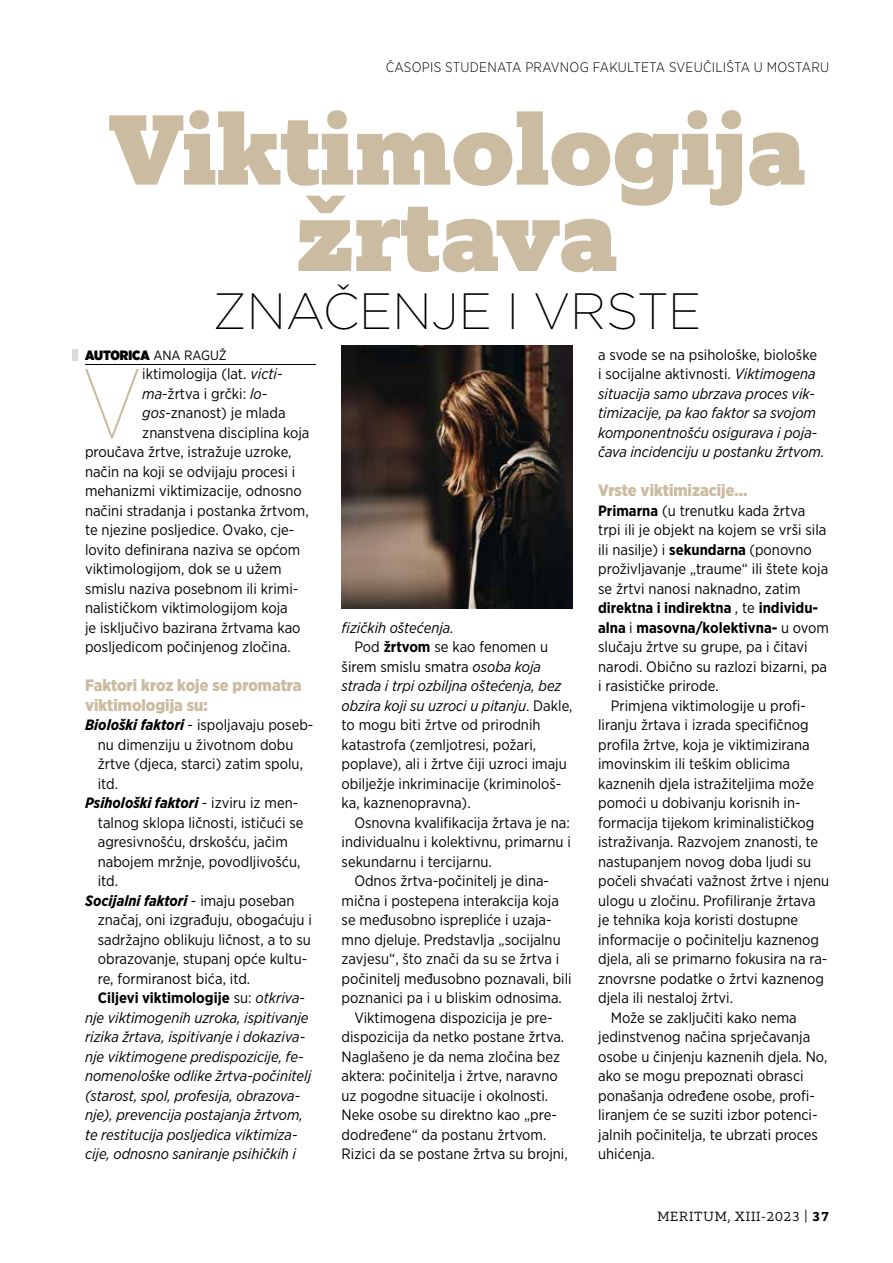
<style>
.page{position:relative;width:893px;height:1263px;background:#fff}
.page>*{position:absolute;margin:0;border:0;box-sizing:border-box;transform-origin:0 0}
.t1{font:900 100.5px/86.4px "Equip Slab";color:#cbbba0;text-align:center}
.t2{font:100 98.55px "Gotham Narrow";color:#cbbba0}
.t3{font:200 51px "Gotham";color:#000}
.t4{font:900 16.5px/19.5px "Gotham Narrow";color:#cbbba0}
.t5{font:15px "Gotham Narrow";color:#000}
.t6{font:italic 15px/19.5px "Gotham Narrow";color:#000}
.t7{font:700 15px "Gotham Narrow";color:#000}
.t8{font:italic 700 15px "Gotham Narrow";color:#000}
.t9{font:300 13.8px "Gotham Narrow";letter-spacing:.02em;color:#000}
.t10{font:300 13.5px "Equip Slab";letter-spacing:.06em;color:#000}
.t11{font:900 13.5px "Gotham Narrow";color:#000}
.s1{font-weight:400}
.s2{font-style:italic}
.s3{font-weight:700;font-style:italic}
.s4{font-weight:400;font-style:normal}
.s5{font-weight:400;font-style:italic}
.s6{font-weight:700}
.s7{font-style:normal}
</style>
<div class="page">
<div style="left:72px;top:349px;width:6px;height:11px;background:#dadada"></div>
<hr style="left:85px;top:364px;width:231px;height:1px;background:#000">
<img style="left:342px;top:345px;width:231px;height:263px">
<p class="t9" style="left:386px;top:59px;width:445px">ČASOPIS STUDENATA PRAVNOG FAKULTETA SVEUČILIŠTA U MOSTARU</p>
<h1 class="t1" style="left:109px;top:108px;width:698px">Viktimologija žrtava</h1>
<h3 class="t3" style="left:213px;top:279px;width:490px">ZNAČENJE I VRSTE</h3>
<p class="t11" style="left:85px;top:346px;width:143px">AUTORICA <span class="s1">ANA RAGUŽ</span></p>
<h2 class="t2" style="left:81px;top:344px;width:62px">V</h2>
<p class="t5" style="left:142px;top:365px;width:142px">iktimologija (lat. <span class="s2">victi-</span></p>
<p class="t5" style="left:142px;top:384px;width:127px"><span class="s2">ma</span>-žrtva i grčki: <span class="s2">lo-</span></p>
<p class="t5" style="left:142px;top:404px;width:145px"><span class="s2">gos</span>-znanost) je mlada</p>
<p class="t5" style="left:142px;top:423px;width:169px">znanstvena disciplina koja</p>
<p class="t5" style="left:85px;top:443px;width:208px">proučava žrtve, istražuje uzroke,</p>
<p class="t5" style="left:85px;top:462px;width:212px">način na koji se odvijaju procesi i</p>
<p class="t5" style="left:85px;top:482px;width:218px">mehanizmi viktimizacije, odnosno</p>
<p class="t5" style="left:85px;top:501px;width:225px">načini stradanja i postanka žrtvom,</p>
<p class="t5" style="left:85px;top:521px;width:211px">te njezine posljedice. Ovako, cje-</p>
<p class="t5" style="left:85px;top:540px;width:217px">lovito definirana naziva se općom</p>
<p class="t5" style="left:85px;top:560px;width:198px">viktimologijom, dok se u užem</p>
<p class="t5" style="left:85px;top:579px;width:215px">smislu naziva posebnom ili krimi-</p>
<p class="t5" style="left:85px;top:599px;width:204px">nalističkom viktimologijom koja</p>
<p class="t5" style="left:85px;top:618px;width:217px">je isključivo bazirana žrtvama kao</p>
<p class="t5" style="left:85px;top:638px;width:207px">posljedicom počinjenog zločina.</p>
<p class="t4" style="left:85px;top:676px;width:218px">Faktori kroz koje se promatra viktimologija su:</p>
<p class="t5" style="left:85px;top:716px;width:230px"><span class="s3">Biološki faktori</span> - ispoljavaju poseb-</p>
<p class="t5" style="left:98px;top:735px;width:197px">nu dimenziju u životnom dobu</p>
<p class="t5" style="left:98px;top:755px;width:207px">žrtve (djeca, starci) zatim spolu,</p>
<p class="t5" style="left:98px;top:774px;width:22px">itd.</p>
<p class="t8" style="left:85px;top:793px;width:215px">Psihološki faktori <span class="s4">- izviru iz men-</span></p>
<p class="t5" style="left:98px;top:813px;width:207px">talnog sklopa ličnosti, ističući se</p>
<p class="t5" style="left:98px;top:833px;width:192px">agresivnošću, drskošću, jačim</p>
<p class="t5" style="left:98px;top:852px;width:204px">nabojem mržnje, povodljivošću,</p>
<p class="t5" style="left:98px;top:872px;width:22px">itd.</p>
<p class="t8" style="left:85px;top:891px;width:211px">Socijalni faktori <span class="s4">- imaju poseban</span></p>
<p class="t5" style="left:98px;top:911px;width:216px">značaj, oni izgrađuju, obogaćuju i</p>
<p class="t5" style="left:98px;top:930px;width:214px">sadržajno oblikuju ličnost, a to su</p>
<p class="t5" style="left:98px;top:950px;width:211px">obrazovanje, stupanj opće kultu-</p>
<p class="t5" style="left:98px;top:969px;width:154px">re, formiranost bića, itd.</p>
<p class="t7" style="left:98px;top:988px;width:209px">Ciljevi viktimologije <span class="s1">su:</span> <span class="s5">otkriva-</span></p>
<p class="t6" style="left:85px;top:1007px;width:225px">nje viktimogenih uzroka, ispitivanje</p>
<p class="t6" style="left:85px;top:1027px;width:222px">rizika žrtava, ispitivanje i dokaziva-</p>
<p class="t6" style="left:85px;top:1046px;width:220px">nje viktimogene predispozicije, fe-</p>
<p class="t6" style="left:85px;top:1066px;width:228px">nomenološke odlike žrtva-počinitelj</p>
<p class="t6" style="left:85px;top:1085px;width:217px">(starost, spol, profesija, obrazova-</p>
<p class="t6" style="left:85px;top:1105px;width:219px">nje), prevencija postajanja žrtvom,</p>
<p class="t6" style="left:85px;top:1124px;width:214px">te restitucija posljedica viktimiza-</p>
<p class="t6" style="left:85px;top:1144px;width:212px">cije, odnosno saniranje psihičkih i</p>
<p class="t6" style="left:342px;top:617px;width:114px">fizičkih oštećenja.</p>
<p class="t5" style="left:354px;top:638px;width:195px">Pod <span class="s6">žrtvom</span> se kao fenomen u</p>
<p class="t5" style="left:342px;top:657px;width:201px">širem smislu smatra <span class="s2">osoba koja</span></p>
<p class="t6" style="left:342px;top:676px;width:221px">strada i trpi ozbiljna oštećenja, bez</p>
<p class="t6" style="left:342px;top:695px;width:232px">obzira koji su uzroci u pitanju<span class="s7">. Dakle,</span></p>
<p class="t5" style="left:342px;top:716px;width:200px">to mogu biti žrtve od prirodnih</p>
<p class="t5" style="left:342px;top:735px;width:196px">katastrofa (zemljotresi, požari,</p>
<p class="t5" style="left:342px;top:755px;width:227px">poplave), ali i žrtve čiji uzroci imaju</p>
<p class="t5" style="left:342px;top:774px;width:221px">obilježje inkriminacije (kriminološ-</p>
<p class="t5" style="left:342px;top:794px;width:131px">ka, kaznenopravna).</p>
<p class="t5" style="left:354px;top:813px;width:217px">Osnovna kvalifikacija žrtava je na:</p>
<p class="t5" style="left:342px;top:833px;width:231px">individualnu i kolektivnu, primarnu i</p>
<p class="t5" style="left:342px;top:852px;width:152px">sekundarnu i tercijarnu.</p>
<p class="t5" style="left:354px;top:872px;width:196px">Odnos žrtva-počinitelj je dina-</p>
<p class="t5" style="left:342px;top:891px;width:219px">mična i postepena interakcija koja</p>
<p class="t5" style="left:342px;top:911px;width:212px">se međusobno isprepliće i uzaja-</p>
<p class="t5" style="left:342px;top:930px;width:221px">mno djeluje. Predstavlja „socijalnu</p>
<p class="t5" style="left:342px;top:950px;width:219px">zavjesu“, što znači da su se žrtva i</p>
<p class="t5" style="left:342px;top:969px;width:232px">počinitelj međusobno poznavali, bili</p>
<p class="t5" style="left:342px;top:989px;width:222px">poznanici pa i u bliskim odnosima.</p>
<p class="t5" style="left:354px;top:1008px;width:200px">Viktimogena dispozicija je pre-</p>
<p class="t5" style="left:342px;top:1028px;width:224px">dispozicija da netko postane žrtva.</p>
<p class="t5" style="left:342px;top:1047px;width:220px">Naglašeno je da nema zločina bez</p>
<p class="t5" style="left:342px;top:1067px;width:218px">aktera: počinitelja i žrtve, naravno</p>
<p class="t5" style="left:342px;top:1086px;width:208px">uz pogodne situacije i okolnosti.</p>
<p class="t5" style="left:342px;top:1106px;width:217px">Neke osobe su direktno kao „pre-</p>
<p class="t5" style="left:342px;top:1125px;width:206px">dodređene“ da postanu žrtvom.</p>
<p class="t5" style="left:342px;top:1145px;width:228px">Rizici da se postane žrtva su brojni,</p>
<p class="t6" style="left:598px;top:344px;width:228px"><span class="s7">a svode se na psihološke, biološke<br>i socijalne aktivnosti.</span> Viktimogena situacija samo ubrzava proces vik&shy;timizacije, pa kao faktor sa svojom komponentnošću osigurava i poja&shy;čava incidenciju u postanku žrtvom.</p>
<p class="t4" style="left:598px;top:481px;width:151px">Vrste viktimizacije...</p>
<p class="t5" style="left:598px;top:501px;width:209px"><span class="s6">Primarna</span> (u trenutku kada žrtva</p>
<p class="t5" style="left:598px;top:521px;width:230px">trpi ili je objekt na kojem se vrši sila</p>
<p class="t5" style="left:598px;top:540px;width:215px">ili nasilje) i <span class="s6">sekundarna</span> (ponovno</p>
<p class="t5" style="left:598px;top:560px;width:232px">proživljavanje „traume“ ili štete koja</p>
<p class="t5" style="left:598px;top:579px;width:204px">se žrtvi nanosi naknadno, zatim</p>
<p class="t7" style="left:598px;top:598px;width:222px">direktna i indirektna <span class="s1">, te</span> individu-</p>
<p class="t7" style="left:598px;top:618px;width:232px">alna <span class="s1">i</span> masovna/kolektivna- <span class="s1">u ovom</span></p>
<p class="t5" style="left:598px;top:638px;width:211px">slučaju žrtve su grupe, pa i čitavi</p>
<p class="t5" style="left:598px;top:657px;width:230px">narodi. Obično su razlozi bizarni, pa</p>
<p class="t5" style="left:598px;top:677px;width:122px">i rasističke prirode.</p>
<p class="t5" style="left:611px;top:696px;width:196px">Primjena viktimologije u profi-</p>
<p class="t5" style="left:598px;top:716px;width:212px">liranju žrtava i izrada specifičnog</p>
<p class="t5" style="left:598px;top:735px;width:213px">profila žrtve, koja je viktimizirana</p>
<p class="t5" style="left:598px;top:755px;width:193px">imovinskim ili teškim oblicima</p>
<p class="t5" style="left:598px;top:774px;width:217px">kaznenih djela istražiteljima može</p>
<p class="t5" style="left:598px;top:794px;width:204px">pomoći u dobivanju korisnih in-</p>
<p class="t5" style="left:598px;top:813px;width:218px">formacija tijekom kriminalističkog</p>
<p class="t5" style="left:598px;top:833px;width:222px">istraživanja. Razvojem znanosti, te</p>
<p class="t5" style="left:598px;top:852px;width:215px">nastupanjem novog doba ljudi su</p>
<p class="t5" style="left:598px;top:872px;width:233px">počeli shvaćati važnost žrtve i njenu</p>
<p class="t5" style="left:598px;top:891px;width:219px">ulogu u zločinu. Profiliranje žrtava</p>
<p class="t5" style="left:598px;top:911px;width:202px">je tehnika koja koristi dostupne</p>
<p class="t5" style="left:598px;top:930px;width:222px">informacije o počinitelju kaznenog</p>
<p class="t5" style="left:598px;top:950px;width:231px">djela, ali se primarno fokusira na ra-</p>
<p class="t5" style="left:598px;top:969px;width:227px">znovrsne podatke o žrtvi kaznenog</p>
<p class="t5" style="left:598px;top:989px;width:136px">djela ili nestaloj žrtvi.</p>
<p class="t5" style="left:611px;top:1008px;width:187px">Može se zaključiti kako nema</p>
<p class="t5" style="left:598px;top:1028px;width:214px">jedinstvenog načina sprječavanja</p>
<p class="t5" style="left:598px;top:1047px;width:231px">osobe u činjenju kaznenih djela. No,</p>
<p class="t5" style="left:598px;top:1067px;width:207px">ako se mogu prepoznati obrasci</p>
<p class="t5" style="left:598px;top:1086px;width:218px">ponašanja određene osobe, profi-</p>
<p class="t5" style="left:598px;top:1106px;width:221px">liranjem će se suziti izbor potenci-</p>
<p class="t5" style="left:598px;top:1125px;width:221px">jalnih počinitelja, te ubrzati proces</p>
<p class="t5" style="left:598px;top:1145px;width:58px">uhićenja.</p>
<p class="t10" style="left:657px;top:1208px;width:173px">MERITUM, XIII-2023 | <span class="s6">37</span></p>
</div>
